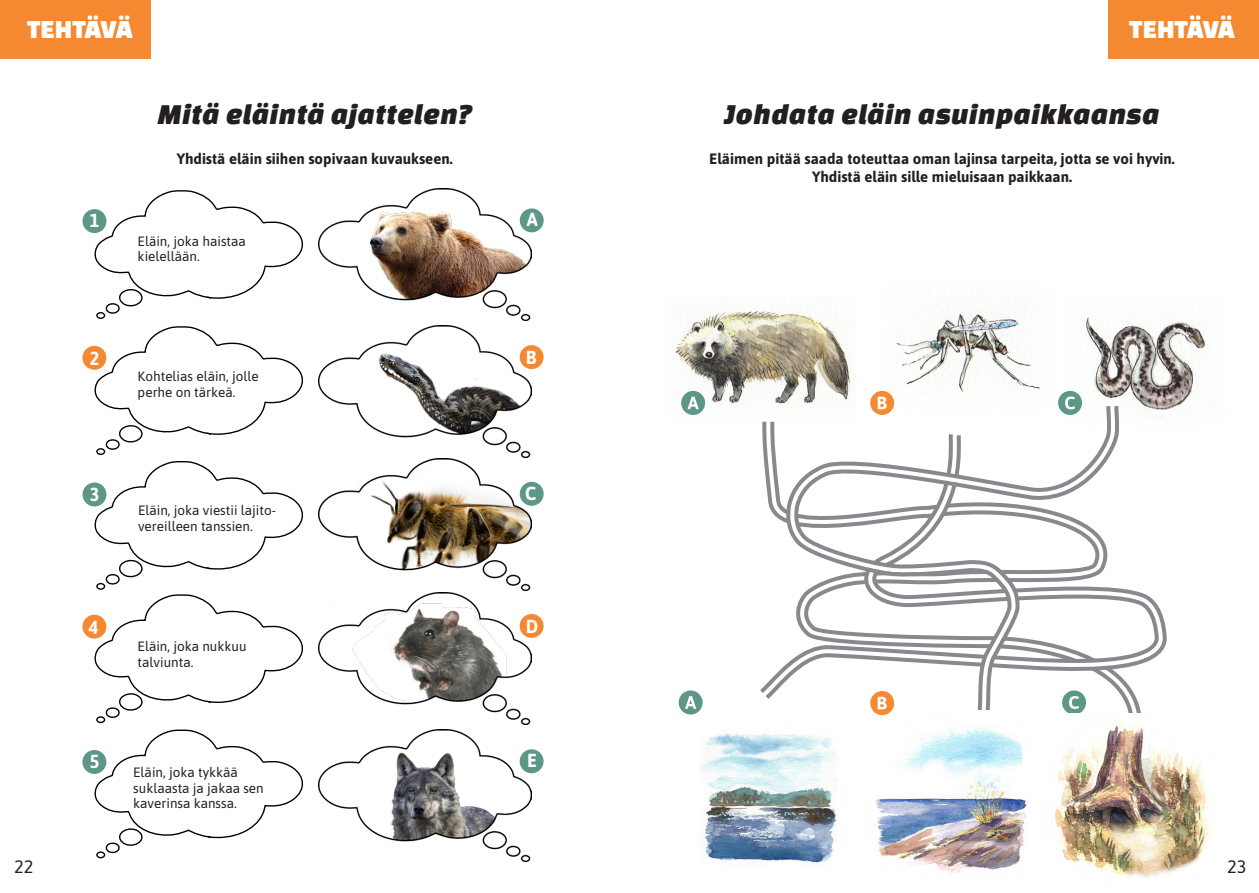
<style>
.page{position:relative;width:1259px;height:893px;background:#fff}
.page>*{position:absolute;margin:0;border:0;box-sizing:border-box;transform-origin:0 0}
.t1{font:italic 30px "Changa One";color:#231f20}
.t2{font:27px "Changa One";letter-spacing:-.015em;color:#fff}
.Leipis_ensirivi{font:700 18.9px "Asap";color:#fff;scale:.95 1}
.Sivunumerot{font:18px "Asap";color:#231f20}
.t3{font:700 15px "Asap";color:#231f20}
.Leipis_ensirivi-2{font:13.5px/15.6px "Asap";color:#231f20}
</style>
<div class="page">
<div style="left:1108px;top:0;width:151px;height:58px;background:#f58932"></div>
<div style="left:0;top:0;width:151px;height:58px;background:#f58932"></div>
<img style="left:668px;top:308px;width:88px;height:107px">
<img style="left:1160px;top:322px;width:46px;height:96px">
<svg style="left:756px;top:58px;width:404px;height:639px"></svg>
<svg style="left:1112px;top:402px;width:8px;height:295px"></svg>
<svg style="left:781px;top:402px;width:331px;height:311px"></svg>
<div style="left:681px;top:391px;width:24px;height:24px;background:#5c9788;border-radius:50%"></div>
<svg style="left:687px;top:397px;width:11px;height:12px"></svg>
<div style="left:870px;top:391px;width:24px;height:24px;background:#f58934;border-radius:50%"></div>
<svg style="left:877px;top:397px;width:9px;height:12px"></svg>
<div style="left:1058px;top:391px;width:24px;height:24px;background:#5c9788;border-radius:50%"></div>
<svg style="left:1065px;top:396px;width:10px;height:13px"></svg>
<div style="left:678px;top:690px;width:24px;height:24px;background:#5c9788;border-radius:50%"></div>
<svg style="left:685px;top:696px;width:11px;height:13px"></svg>
<div style="left:1062px;top:690px;width:24px;height:24px;background:#5c9788;border-radius:50%"></div>
<svg style="left:1069px;top:696px;width:10px;height:13px"></svg>
<img style="left:318px;top:188px;width:213px;height:132px">
<img style="left:318px;top:325px;width:213px;height:265px">
<img style="left:318px;top:592px;width:213px;height:132px">
<img style="left:318px;top:729px;width:213px;height:132px">
<div style="left:520px;top:208px;width:23px;height:24px;background:#5c9788;border-radius:50%"></div>
<div style="left:519px;top:345px;width:24px;height:24px;background:#f58932;border-radius:50%"></div>
<div style="left:520px;top:482px;width:23px;height:24px;background:#5c9788;border-radius:50%"></div>
<div style="left:519px;top:614px;width:24px;height:24px;background:#f58932;border-radius:50%"></div>
<div style="left:519px;top:749px;width:24px;height:24px;background:#5c9788;border-radius:50%"></div>
<img style="left:1055px;top:723px;width:156px;height:155px">
<img style="left:700px;top:733px;width:137px;height:130px">
<img style="left:863px;top:710px;width:173px;height:163px">
<div style="left:870px;top:691px;width:24px;height:24px;background:#f58934;border-radius:50%"></div>
<svg style="left:877px;top:697px;width:9px;height:12px"></svg>
<svg style="left:94px;top:190px;width:209px;height:129px"></svg>
<svg style="left:94px;top:326px;width:209px;height:129px"></svg>
<svg style="left:94px;top:461px;width:209px;height:262px"></svg>
<svg style="left:94px;top:729px;width:209px;height:129px"></svg>
<div style="left:83px;top:209px;width:23px;height:24px;background:#5c9788;border-radius:50%"></div>
<div style="left:82px;top:346px;width:24px;height:24px;background:#f58932;border-radius:50%"></div>
<div style="left:83px;top:482px;width:23px;height:24px;background:#5c9788;border-radius:50%"></div>
<div style="left:82px;top:615px;width:24px;height:24px;background:#f58932;border-radius:50%"></div>
<div style="left:82px;top:750px;width:24px;height:24px;background:#5c9788;border-radius:50%"></div>
<p class="t2" style="left:27px;top:14px;width:107px">TEHTÄVÄ</p>
<p class="Leipis_ensirivi" style="left:90px;top:207px;width:12px">1</p>
<p class="t1" style="left:158px;top:98px;width:315px">Mitä eläintä ajattelen?</p>
<p class="t3" style="left:177px;top:148px;width:278px">Yhdistä eläin siihen sopivaan kuvaukseen.</p>
<p class="Sivunumerot" style="left:14px;top:854px;width:21px">22</p>
<p class="Leipis_ensirivi-2" style="left:138px;top:232px;width:110px">Eläin, joka haistaa kielellään.</p>
<p class="Leipis_ensirivi" style="left:90px;top:345px;width:12px">2</p>
<p class="Leipis_ensirivi" style="left:90px;top:481px;width:12px">3</p>
<p class="Leipis_ensirivi-2" style="left:138px;top:368px;width:123px">Kohtelias eläin, jolle perhe on tärkeä.</p>
<p class="Leipis_ensirivi-2" style="left:138px;top:502px;width:140px">Eläin, joka viestii lajito&shy;vereilleen tanssien.</p>
<p class="Leipis_ensirivi" style="left:89px;top:614px;width:12px">4</p>
<p class="Leipis_ensirivi-2" style="left:138px;top:638px;width:110px">Eläin, joka nukkuu talviunta.</p>
<p class="Leipis_ensirivi" style="left:90px;top:748px;width:12px">5</p>
<p class="Leipis_ensirivi-2" style="left:133px;top:764px;width:132px">Eläin, joka tykkää suklaasta ja jakaa sen kaverinsa kanssa.</p>
<p class="Leipis_ensirivi" style="left:527px;top:206px;width:13px">A</p>
<p class="Leipis_ensirivi" style="left:526px;top:344px;width:13px">B</p>
<p class="Leipis_ensirivi" style="left:525px;top:480px;width:13px">C</p>
<p class="Leipis_ensirivi" style="left:526px;top:613px;width:15px">D</p>
<p class="Leipis_ensirivi" style="left:527px;top:747px;width:12px">E</p>
<p class="t2" style="left:1129px;top:14px;width:107px">TEHTÄVÄ</p>
<p class="t1" style="left:724px;top:98px;width:437px">Johdata eläin asuinpaikkaansa</p>
<p class="t3" style="left:709px;top:148px;width:467px">Eläimen pitää saada toteuttaa oman lajinsa tarpeita, jotta se voi hyvin.</p>
<p class="t3" style="left:812px;top:166px;width:261px">Yhdistä eläin sille mieluisaan paikkaan.</p>
<p class="Sivunumerot" style="left:1227px;top:854px;width:21px">23</p>
</div>
